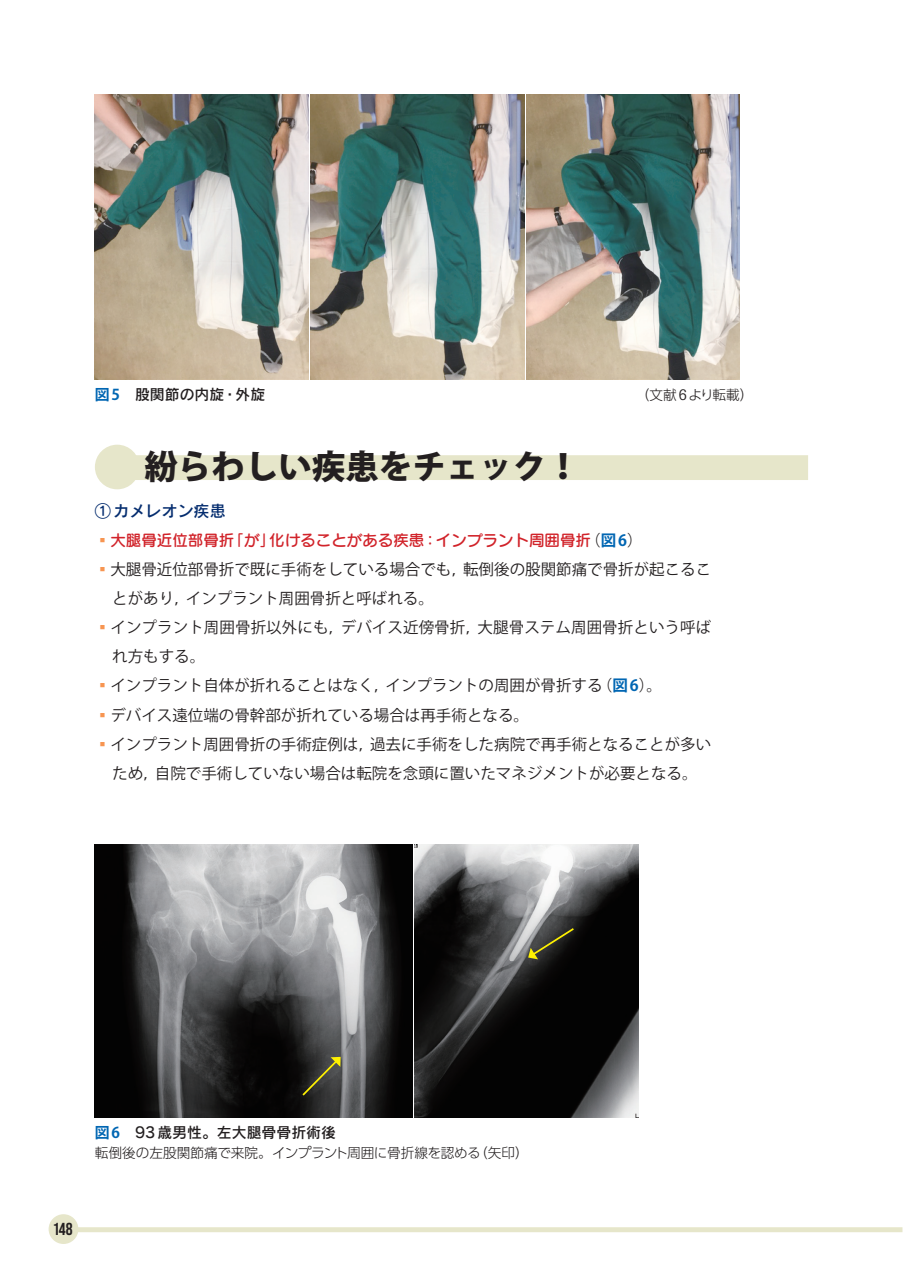
<style>
.page{position:relative;width:903px;height:1275px;background:#fff}
.page>*{position:absolute;margin:0;border:0;box-sizing:border-box;transform-origin:0 0}
.t1{font:800 33.43px "Koz Go Pr 6 N";color:#231f20}
.t2{font:700 17.32px "Bebas Neue Pro";color:#231f20}
.t3{font:16.1px "Rodin Pro N DB";color:#052d6f}
.t4{font:15.58px/29.2px "Koz Go Pr 6 N";color:#231f20}
.t5{font:15.58px "Seurat Pro N DB";color:#d1232a}
.t6{font:14.88px "Rodin Pro N DB";color:#231f20}
.t7{font:300 13.65px "UD Shin Go Pr 6 N";letter-spacing:-.02em;color:#231f20}
.s1{font-family:"Koz Go Pr 6 N";font-weight:700;color:#0166b3}
.s2{font-family:"Tenso";font-size:15.75px}
.s3{font-family:"Koz Go Pr 6 N";color:#f79551}
.s4{font-family:"Koz Go Pr 6 N";color:#231f20}
.s5{font-family:"Koz Min Pr 6 N";color:#f79551}
.s6{font-weight:700;color:#0166b3}
</style>
<div class="page">
<div style="left:59px;top:1227px;width:843px;height:5px;background:#e6e6ca"></div>
<div style="left:49px;top:1214px;width:29px;height:30px;background:#e6e6ca;border-radius:50%"></div>
<div style="left:130px;top:455px;width:678px;height:25px;background:#e6e6ca"></div>
<div style="left:95px;top:445px;width:45px;height:44px;background:#e6e6ca;border-radius:50%"></div>
<img style="left:95px;top:95px;width:213px;height:284px">
<img style="left:311px;top:95px;width:213px;height:284px">
<img style="left:526px;top:95px;width:214px;height:284px">
<img style="left:95px;top:845px;width:317px;height:273px">
<img style="left:415px;top:845px;width:223px;height:273px">
<svg style="left:301px;top:1057px;width:40px;height:40px;background:#434330"></svg>
<svg style="left:528px;top:926px;width:48px;height:33px;background:#484734"></svg>
<p class="t6" style="left:95px;top:384px;width:172px"><span class="s1">図 5　</span>股関節の内旋・外旋</p>
<p class="t7" style="left:636px;top:384px;width:119px">（文献<span class="s2">6</span>より転載）</p>
<h1 class="t1" style="left:144px;top:448px;width:437px">紛らわしい疾患をチェック！</h1>
<p class="t3" style="left:95px;top:500px;width:132px">①カメレオン疾患</p>
<p class="t5" style="left:95px;top:530px;width:549px"><span class="s3">▪</span>大腿骨近位部骨折「が」化けることがある疾患：インプラント周囲骨折<span class="s4">（</span><span class="s1">図6</span><span class="s4">）</span></p>
<p class="t4" style="left:112px;top:555px;width:600px;text-indent:-17px"><span class="s5">▪</span>大腿骨近位部骨折で既に手術をしている場合でも，転倒後の股関節痛で骨折が起こることがあり，インプラント周囲骨折と呼ばれる。</p>
<p class="t4" style="left:112px;top:613px;width:600px;text-indent:-17px"><span class="s5">▪</span>インプラント周囲骨折以外にも，デバイス近傍骨折，大腿骨ステム周囲骨折という呼ばれ方もする。</p>
<p class="t4" style="left:95px;top:671px;width:568px"><span class="s5">▪</span>インプラント自体が折れることはなく，インプラントの周囲が骨折する（<span class="s6">図6</span>）。</p>
<p class="t4" style="left:95px;top:701px;width:436px"><span class="s5">▪</span>デバイス遠位端の骨幹部が折れている場合は再手術となる。</p>
<p class="t4" style="left:95px;top:730px;width:618px;text-align:center"><span class="s5">▪</span>インプラント周囲骨折の手術症例は，過去に手術をした病院で再手術となることが多いため，自院で手術していない場合は転院を念頭に置いたマネジメントが必要となる。</p>
<p class="t6" style="left:95px;top:1123px;width:243px"><span class="s1">図6</span>　93歳男性。左大腿骨骨折術後</p>
<p class="t7" style="left:95px;top:1142px;width:435px">転倒後の左股関節痛で来院。インプラント周囲に骨折線を認める（矢印）</p>
<p class="t2" style="left:54px;top:1219px;width:20px">148</p>
</div>
